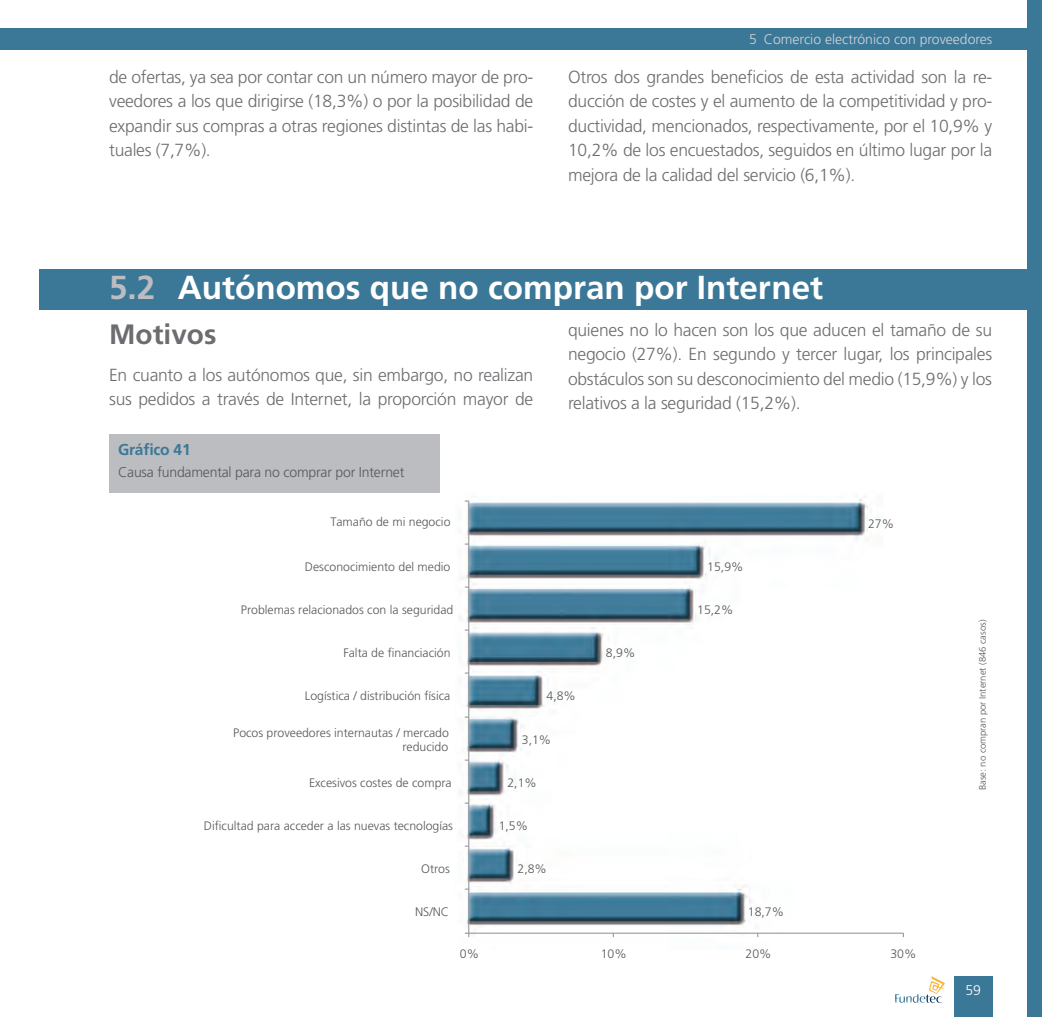
<style>
.page{position:relative;width:1042px;height:1017px;background:#fff}
.page>*{position:absolute;margin:0;border:0;box-sizing:border-box;transform-origin:0 0}
.t1{font:700 33.25px "Frutiger LT Std";color:#fff}
._16_titular_01{font:700 28px "Frutiger LT Std";color:#6c6d70}
._00_Texto_comun{font:300 17.5px/24.5px "Frutiger LT Std";letter-spacing:-.015em;color:#6c6d70;text-align:justify}
._61_graf{font:700 15.75px "Frutiger LT Std";letter-spacing:-.015em;color:#3b7898}
._63_titl_graf_tex{font:300 14.17px "Frutiger LT Std";letter-spacing:-.015em;color:#57585a}
.t2{font:300 14px "Frutiger LT Std";color:#d1d2d4}
.t3{font:300 14px "Frutiger LT Std";color:#fff}
.t4{font:300 12.25px/14.2px "Frutiger LT Std";color:#57585a;text-align:right}
.t5{font:300 9.45px "Frutiger LT Std";color:#57585a}
.s1{color:#bcbdc0}
</style>
<div class="page">
<div style="left:954px;top:976px;width:38px;height:41px;background:#3b7898"></div>
<svg style="left:895px;top:976px;width:49px;height:27px"></svg>
<div style="left:0;top:29px;width:1042px;height:21px;background:#3b7898"></div>
<div style="left:1027px;top:0;width:15px;height:1017px;background:#3b7898"></div>
<div style="left:39px;top:269px;width:1003px;height:40px;background:#3b7898"></div>
<img style="left:459px;top:496px;width:441px;height:442px">
<div style="left:109px;top:434px;width:331px;height:58px;background:#bcbdc0"></div>
<hr style="left:469px;top:933px;width:434px;height:1px;background:#8d9091">
<hr style="left:468px;top:501px;width:1px;height:432px;background:#8d9091">
<svg style="left:465px;top:933px;width:4px;height:4px"></svg>
<p class="t2" style="left:749px;top:31px;width:245px">5 Comercio electrónico con proveedores</p>
<p class="_00_Texto_comun" style="left:109px;top:65px;width:426px">de ofertas, ya sea por contar con un número mayor de pro&shy;veedores a los que dirigirse (18,3%) o por la posibilidad de expandir sus compras a otras regiones distintas de las habi&shy;tuales (7,7%).</p>
<p class="_00_Texto_comun" style="left:568px;top:65px;width:426px">Otros dos grandes beneficios de esta actividad son la re&shy;ducción de costes y el aumento de la competitividad y pro&shy;ductividad, mencionados, respectivamente, por el 10,9% y 10,2% de los encuestados, seguidos en último lugar por la mejora de la calidad del servicio (6,1%).</p>
<p class="t4" style="left:960px;top:100px;width:27px;rotate:-90deg">30%</p>
<p class="t1" style="left:109px;top:268px;width:715px"><span class="s1">5.2</span> Autónomos que no compran por Internet</p>
<p class="_16_titular_01" style="left:109px;top:318px;width:109px">Motivos</p>
<p class="_00_Texto_comun" style="left:109px;top:363px;width:426px">En cuanto a los autónomos que, sin embargo, no realizan sus pedidos a través de Internet, la proporción mayor de</p>
<p class="_61_graf" style="left:118px;top:440px;width:74px">Gráfico 41</p>
<p class="_63_titl_graf_tex" style="left:118px;top:464px;width:288px">Causa fundamental para no comprar por Internet</p>
<p class="t4" style="left:330px;top:514px;width:122px">Tamaño de mi negocio</p>
<p class="_00_Texto_comun" style="left:568px;top:318px;width:426px">quienes no lo hacen son los que aducen el tamaño de su negocio (27%). En segundo y tercer lugar, los principales obstáculos son su desconocimiento del medio (15,9%) y los relativos a la seguridad (15,2%).</p>
<p class="t4" style="left:660px;top:385px;width:31px;rotate:-90deg">8,9%</p>
<p class="t4" style="left:960px;top:390px;width:27px;rotate:-90deg">10%</p>
<p class="t4" style="left:868px;top:516px;width:27px">27%</p>
<p class="t4" style="left:305px;top:560px;width:147px">Desconocimiento del medio</p>
<p class="t4" style="left:241px;top:603px;width:214px">Problemas relacionados con la seguridad</p>
<p class="t4" style="left:343px;top:646px;width:109px">Falta de financiación</p>
<p class="t4" style="left:305px;top:689px;width:147px">Logística / distribución física</p>
<p class="t4" style="left:233px;top:726px;width:217px">Pocos proveedores internautas / mercado reducido</p>
<p class="t4" style="left:309px;top:776px;width:144px">Excesivos costes de compra</p>
<p class="t4" style="left:204px;top:819px;width:251px">Dificultad para acceder a las nuevas tecnologías</p>
<p class="t4" style="left:421px;top:862px;width:30px">Otros</p>
<p class="t4" style="left:415px;top:905px;width:36px">NS/NC</p>
<p class="t4" style="left:546px;top:689px;width:31px">4,8%</p>
<p class="t4" style="left:522px;top:732px;width:31px">3,1%</p>
<p class="t4" style="left:507px;top:776px;width:31px">2,1%</p>
<p class="t4" style="left:499px;top:819px;width:31px">1,5%</p>
<p class="t4" style="left:517px;top:862px;width:31px">2,8%</p>
<p class="t4" style="left:606px;top:646px;width:31px">8,9%</p>
<p class="t4" style="left:707px;top:560px;width:38px">15,9%</p>
<p class="t4" style="left:697px;top:603px;width:38px">15,2%</p>
<p class="t4" style="left:748px;top:905px;width:38px">18,7%</p>
<p class="t4" style="left:460px;top:946px;width:21px">0%</p>
<p class="t4" style="left:601px;top:946px;width:27px">10%</p>
<p class="t4" style="left:745px;top:946px;width:27px">20%</p>
<p class="t4" style="left:890px;top:946px;width:27px">30%</p>
<p class="t5" style="left:977px;top:790px;width:172px;rotate:-90deg">Base: no compran por Internet (846 casos)</p>
<p class="t3" style="left:965px;top:982px;width:17px">59</p>
</div>
